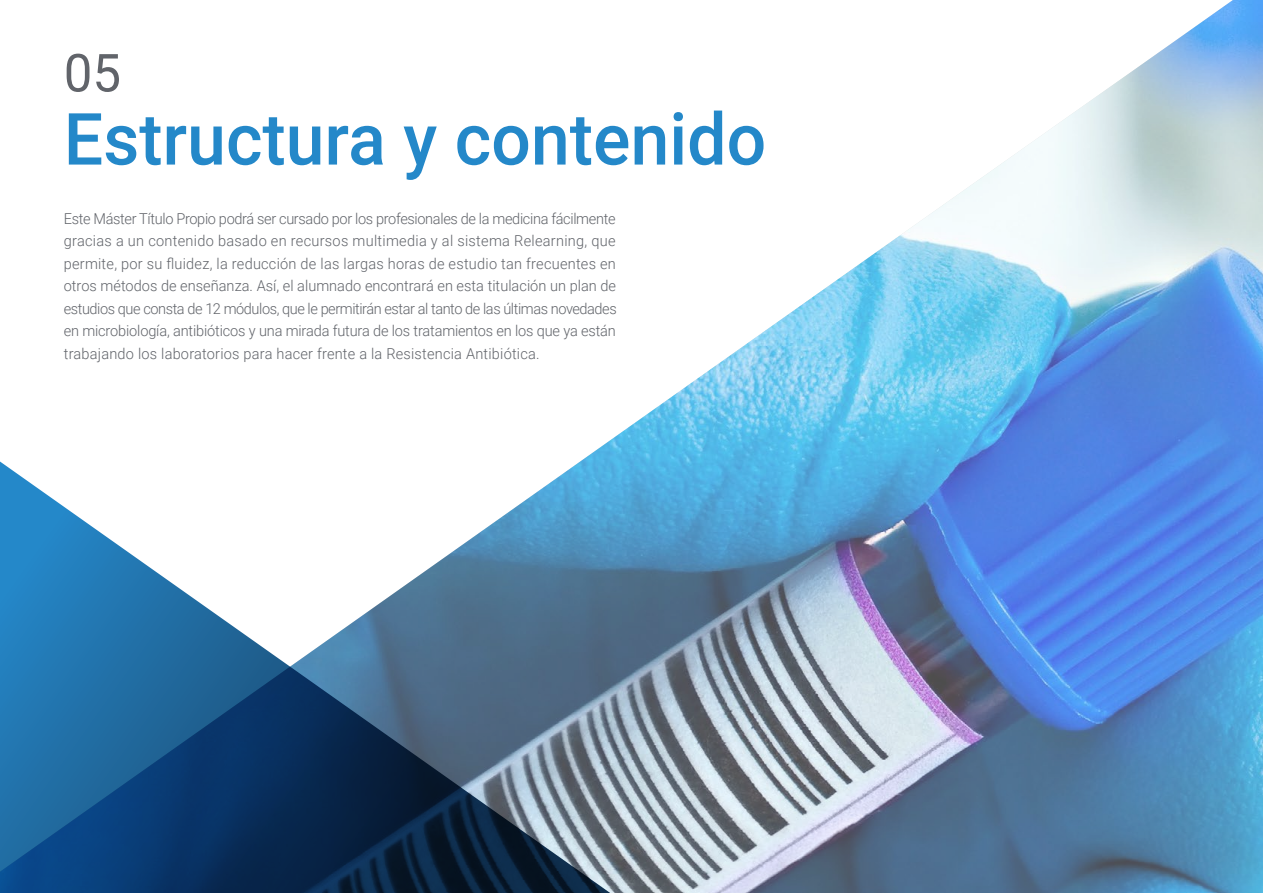
<style>
.page{position:relative;width:1263px;height:893px;background:#fff}
.page>*{position:absolute;margin:0;border:0;box-sizing:border-box;transform-origin:0 0}
.t1{font:500 72px "Roboto";color:#2488c9}
.t2{font:52.5px "Roboto";color:#61646a}
.t3{font:300 15px/22.5px "Roboto";letter-spacing:.015em;color:#61646a;text-align:justify}
</style>
<div class="page">
<img style="left:602px;top:0;width:661px;height:893px">
<svg style="left:0;top:446px;width:640px;height:447px"></svg>
<h2 class="t2" style="left:64px;top:36px;width:59px">05</h2>
<h1 class="t1" style="left:64px;top:89px;width:704px">Estructura y contenido</h1>
<p class="t3" style="left:64px;top:207px;width:554px">Este Máster Título Propio podrá ser cursado por los profesionales de la medicina fácilmente gracias a un contenido basado en recursos multimedia y al sistema Relearning, que permite, por su fluidez, la reducción de las largas horas de estudio tan frecuentes en otros métodos de enseñanza. Así, el alumnado encontrará en esta titulación un plan de estudios que consta de 12 módulos, que le permitirán estar al tanto de las últimas novedades en microbiología, antibióticos y una mirada futura de los tratamientos en los que ya están trabajando los laboratorios para hacer frente a la Resistencia Antibiótica.</p>
</div>
